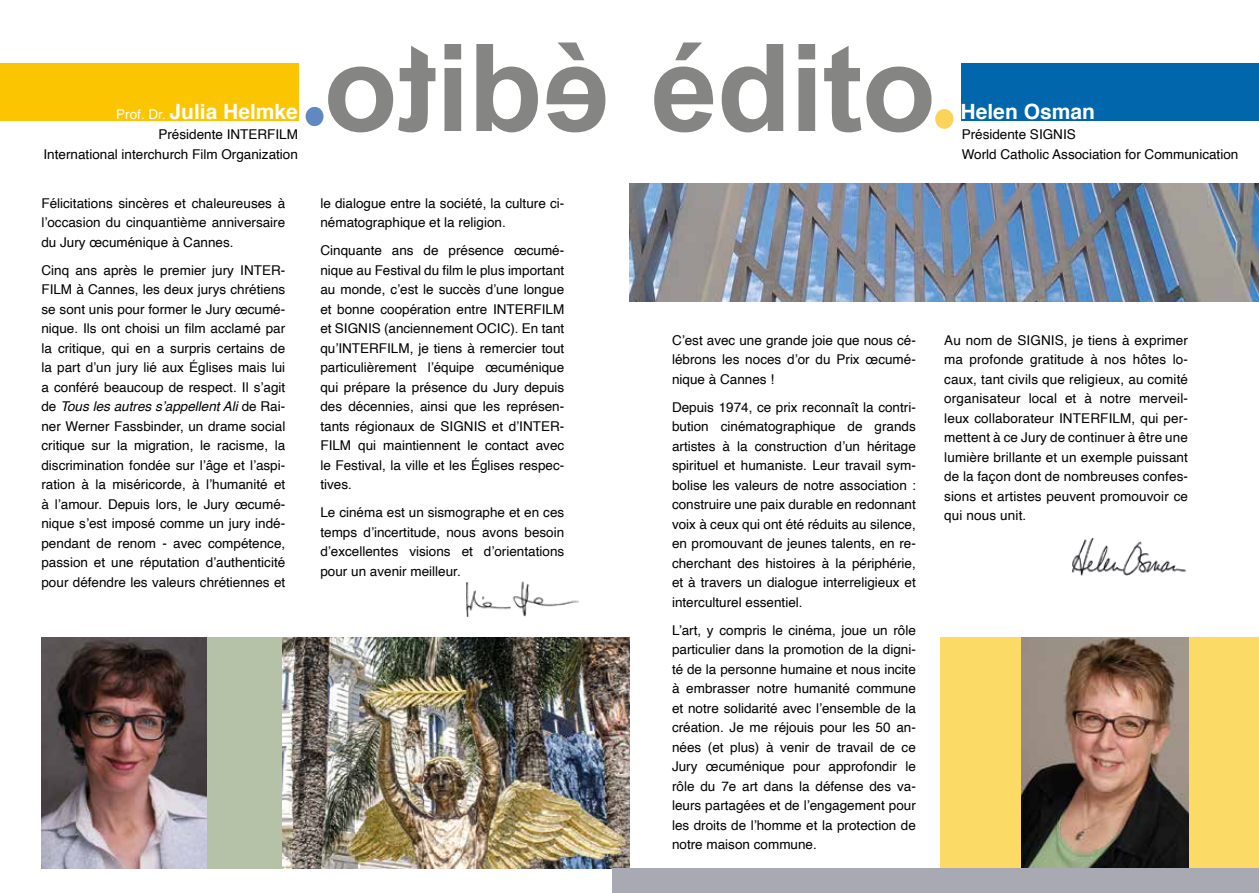
<style>
.page{position:relative;width:1259px;height:893px;background:#fff}
.page>*{position:absolute;margin:0;border:0;box-sizing:border-box;transform-origin:0 0}
.t1{font:700 121.5px "Arial";letter-spacing:-.01em;color:#858584}
.t2{font:700 21px "Helvetica";color:#fff}
.t3{font:13.5px/19.5px "Helvetica";color:#000;text-align:justify}
.s1{font-weight:400;font-size:13.5px}
.s2{font-family:"Berlin Sans FB";font-weight:400;font-size:123px;color:#fdd258}
.s3{font-style:italic}
</style>
<div class="page">
<div style="left:0;top:63px;width:298px;height:57px;background:#fbc601"></div>
<img style="left:41px;top:638px;width:167px;height:231px">
<img style="left:466px;top:582px;width:112px;height:34px">
<img style="left:282px;top:638px;width:347px;height:231px">
<div style="left:208px;top:638px;width:74px;height:231px;background:#b5c2a7"></div>
<div style="left:612px;top:869px;width:30px;height:24px;background:#a9a9b4"></div>
<div style="left:940px;top:638px;width:319px;height:231px;background:#fbdb65"></div>
<div style="left:961px;top:63px;width:298px;height:57px;background:#0166ab"></div>
<img style="left:629px;top:184px;width:630px;height:117px">
<img style="left:1021px;top:638px;width:167px;height:231px">
<img style="left:1072px;top:538px;width:114px;height:38px">
<div style="left:617px;top:869px;width:642px;height:24px;background:#a9a9b4"></div>
<h2 class="t2" style="left:116px;top:95px;width:183px"><span class="s1">Prof. Dr.</span> Julia Helmke</h2>
<p class="t3" style="left:44px;top:125px;width:256px;text-align:right">Présidente INTERFILM<br>International interchurch Film Organization</p>
<h1 class="t1" style="left:650px;top:8px;width:309px">édito<span class="s2">.</span></h1>
<h2 class="t2" style="left:960px;top:95px;width:136px">Helen Osman</h2>
<p class="t3" style="left:961px;top:125px;width:278px">Présidente SIGNIS<br>World Catholic Association for Communication</p>
<p class="t3" style="left:41px;top:194px;width:245px">Félicitations sincères et chaleureuses à l’occasion du cinquantième anniversaire du Jury œcuménique à Cannes.</p>
<p class="t3" style="left:41px;top:261px;width:245px">Cinq ans après le premier jury INTER-FILM à Cannes, les deux jurys chrétiens se sont unis pour former le Jury œcumé&shy;nique. Ils ont choisi un film acclamé par la critique, qui en a surpris certains de la part d’un jury lié aux Églises mais lui a conféré beaucoup de respect. Il s’agit de <span class="s3">Tous les autres s’appellent Ali</span> de Rai&shy;ner Werner Fassbinder, un drame social critique sur la migration, le racisme, la discrimination fondée sur l’âge et l’aspi&shy;ration à la miséricorde, à l’humanité et à l’amour. Depuis lors, le Jury œcumé&shy;nique s’est imposé comme un jury indé&shy;pendant de renom - avec compétence, passion et une réputation d’authenticité pour défendre les valeurs chrétiennes et</p>
<p class="t3" style="left:320px;top:194px;width:245px">le dialogue entre la société, la culture ci&shy;nématographique et la religion.</p>
<p class="t3" style="left:320px;top:241px;width:245px">Cinquante ans de présence œcumé&shy;nique au Festival du film le plus important au monde, c’est le succès d’une longue et bonne coopération entre INTERFILM et SIGNIS (anciennement OCIC). En tant qu’INTERFILM, je tiens à remercier tout particulièrement l’équipe œcuménique qui prépare la présence du Jury depuis des décennies, ainsi que les représen&shy;tants régionaux de SIGNIS et d’INTER-FILM qui maintiennent le contact avec le Festival, la ville et les Églises respec&shy;tives.</p>
<p class="t3" style="left:320px;top:503px;width:245px">Le cinéma est un sismographe et en ces temps d’incertitude, nous avons besoin d’excellentes visions et d’orientations pour un avenir meilleur.</p>
<p class="t3" style="left:672px;top:331px;width:245px">C’est avec une grande joie que nous cé&shy;lébrons les noces d’or du Prix œcumé&shy;nique à Cannes !</p>
<p class="t3" style="left:672px;top:398px;width:245px">Depuis 1974, ce prix reconnaît la contri&shy;bution cinématographique de grands artistes à la construction d’un héritage spirituel et humaniste. Leur travail sym&shy;bolise les valeurs de notre association : construire une paix durable en redonnant voix à ceux qui ont été réduits au silence, en promouvant de jeunes talents, en re&shy;cherchant des histoires à la périphérie, et à travers un dialogue interreligieux et interculturel essentiel.</p>
<p class="t3" style="left:672px;top:621px;width:245px">L’art, y compris le cinéma, joue un rôle particulier dans la promotion de la digni&shy;té de la personne humaine et nous incite à embrasser notre humanité commune et notre solidarité avec l’ensemble de la création. Je me réjouis pour les 50 an&shy;nées (et plus) à venir de travail de ce Jury œcuménique pour approfondir le rôle du 7e art dans la défense des va&shy;leurs partagées et de l’engagement pour les droits de l’homme et la protection de notre maison commune.</p>
<p class="t3" style="left:944px;top:331px;width:245px">Au nom de SIGNIS, je tiens à exprimer ma profonde gratitude à nos hôtes lo&shy;caux, tant civils que religieux, au comité organisateur local et à notre merveil&shy;leux collaborateur INTERFILM, qui per&shy;mettent à ce Jury de continuer à être une lumière brillante et un exemple puissant de la façon dont de nombreuses confes&shy;sions et artistes peuvent promouvoir ce qui nous unit.</p>
</div>
